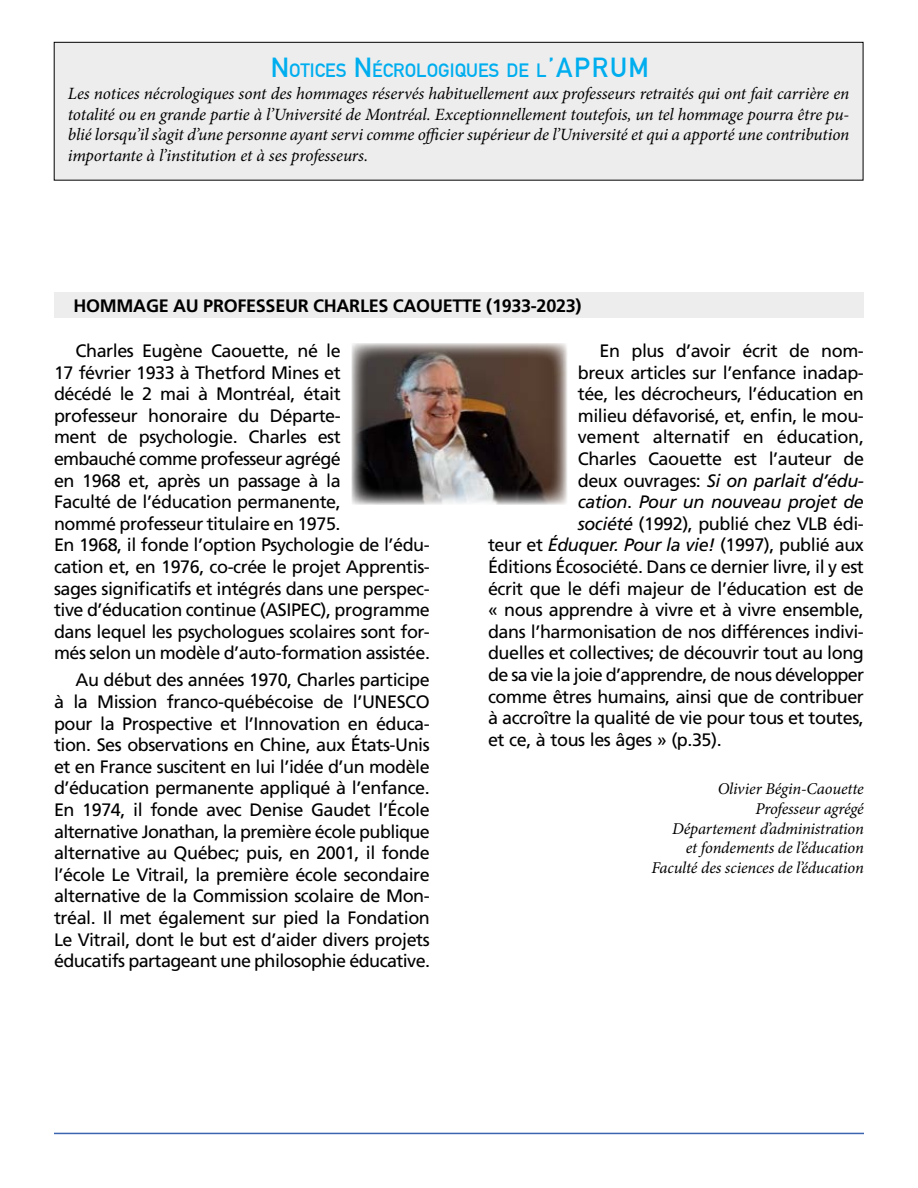
<style>
.page{position:relative;width:918px;height:1188px;background:#fff}
.page>*{position:absolute;margin:0;border:0;box-sizing:border-box;transform-origin:0 0}
.t1{font:700 18.9px "DIN Alternate";color:#00aeef}
.t2{font:18px/21.6px "Frutiger";letter-spacing:-.025em;color:#000}
.t3{font:italic 18px "Frutiger";letter-spacing:-.025em;color:#000}
.t4{font:700 18px "Frutiger";letter-spacing:-.015em;color:#000}
.t5{font:italic 17.25px/20.7px "Minion Pro";letter-spacing:-.01em;color:#000;text-align:justify}
.t6{font:italic 16.5px/19.8px "Minion Pro";letter-spacing:-.01em;color:#000;text-align:right}
.s1{font-size:27px}
.s2{font-style:normal}
.s3{font-style:italic}
</style>
<div class="page">
<hr style="left:54px;top:1133px;width:810px;height:1px;background:#3c65af">
<div style="left:54px;top:42px;width:809px;height:138px;background:#ededee"></div>
<div style="left:54px;top:42px;width:809px;height:138px;border:1px solid #000"></div>
<div style="left:54px;top:292px;width:810px;height:26px;background:#ededee"></div>
<img style="left:351px;top:343px;width:216px;height:161px">
<p class="t1" style="left:271px;top:55px;width:380px"><span class="s1">N</span>OTICES <span class="s1">N</span>ÉCROLOGIQUES DE L<span class="s1">’APRU M</span></p>
<p class="t5" style="left:68px;top:83px;width:783px">Les notices nécrologiques sont des hommages réservés habituellement aux professeurs retraités qui ont fait carrière en totalité ou en grande partie à l’Université de Montréal. Exceptionnellement toutefois, un tel hommage pourra être pu&shy;blié lorsqu’il s’agit d’une personne ayant servi comme officier supérieur de l’Université et qui a apporté une contribution importante à l’institution et à ses professeurs.</p>
<p class="t4" style="left:74px;top:295px;width:509px">HOMMAGE AU PROFESSEUR CHARLES CAOUETTE (1933-2023)</p>
<p class="t2" style="left:54px;top:340px;width:378px;text-indent:22px">Charles Eugène Caouette, né le<br>17 février 1933 à Thetford Mines et<br>décédé le 2 mai à Montréal, était<br>professeur honoraire du Départe-<br>ment de psychologie. Charles est<br>embauché comme professeur agrégé<br>en 1968 et, après un passage à la<br>Faculté de l’éducation permanente,<br>nommé professeur titulaire en 1975.<br>En 1968, il fonde l’option Psychologie de l’édu&shy;cation et, en 1976, co-crée le projet Apprentis&shy;sages significatifs et intégrés dans une perspec&shy;tive d’éducation continue (ASIPEC), programme dans lequel les psychologues scolaires sont for&shy;més selon un modèle d’auto-formation assistée.</p>
<p class="t2" style="left:54px;top:669px;width:378px;text-align:justify;text-indent:22px">Au début des années 1970, Charles participe à la Mission franco-québécoise de l’UNESCO pour la Prospective et l’Innovation en éduca&shy;tion. Ses observations en Chine, aux États-Unis et en France suscitent en lui l’idée d’un modèle d’éducation permanente appliqué à l’enfance.<br>En 1974, il fonde avec Denise Gaudet l’École alternative Jonathan, la première école publique alternative au Québec; puis, en 2001, il fonde l’école Le Vitrail, la première école secondaire alternative de la Commission scolaire de Mon&shy;tréal. Il met également sur pied la Fondation Le Vitrail, dont le but est d’aider divers projets éducatifs partageant une philosophie éducative.</p>
<p class="t2" style="left:599px;top:340px;width:266px">En plus d’avoir écrit de nom-</p>
<p class="t2" style="left:578px;top:361px;width:288px">breux articles sur l’enfance inadap-</p>
<p class="t2" style="left:578px;top:383px;width:288px">tée, les décrocheurs, l’éducation en</p>
<p class="t2" style="left:578px;top:405px;width:288px">milieu défavorisé, et, enfin, le mou-</p>
<p class="t2" style="left:578px;top:426px;width:288px">vement alternatif en éducation,</p>
<p class="t2" style="left:578px;top:448px;width:288px">Charles Caouette est l’auteur de</p>
<p class="t3" style="left:578px;top:470px;width:288px"><span class="s2">deux ouvrages:</span> Si on parlait d’édu-</p>
<p class="t3" style="left:578px;top:491px;width:288px">cation<span class="s2">.</span> Pour un nouveau projet de</p>
<p class="t2" style="left:578px;top:513px;width:288px"><span class="s3">société</span> (1992), publié chez VLB édi-</p>
<p class="t2" style="left:488px;top:534px;width:377px">teur et <span class="s3">Éduquer. Pour la vie!</span> (1997), publié aux</p>
<p class="t2" style="left:488px;top:556px;width:377px">Éditions Écosociété. Dans ce dernier livre, il y est</p>
<p class="t2" style="left:488px;top:577px;width:377px">écrit que le défi majeur de l’éducation est de</p>
<p class="t2" style="left:488px;top:599px;width:377px">« nous apprendre à vivre et à vivre ensemble,</p>
<p class="t2" style="left:488px;top:621px;width:377px">dans l’harmonisation de nos différences indivi-</p>
<p class="t2" style="left:488px;top:642px;width:377px">duelles et collectives; de découvrir tout au long</p>
<p class="t2" style="left:488px;top:664px;width:377px">de sa vie la joie d’apprendre, de nous développer</p>
<p class="t2" style="left:488px;top:685px;width:377px">comme êtres humains, ainsi que de contribuer</p>
<p class="t2" style="left:488px;top:707px;width:377px">à accroître la qualité de vie pour tous et toutes,</p>
<p class="t2" style="left:488px;top:729px;width:235px">et ce, à tous les âges » (p.35).</p>
<p class="t6" style="left:651px;top:779px;width:214px">Olivier Bégin-Caouette<br>Professeur agrégé<br>Département d’administration<br>et fondements de l’éducation<br>Faculté des sciences de l’éducation</p>
</div>
